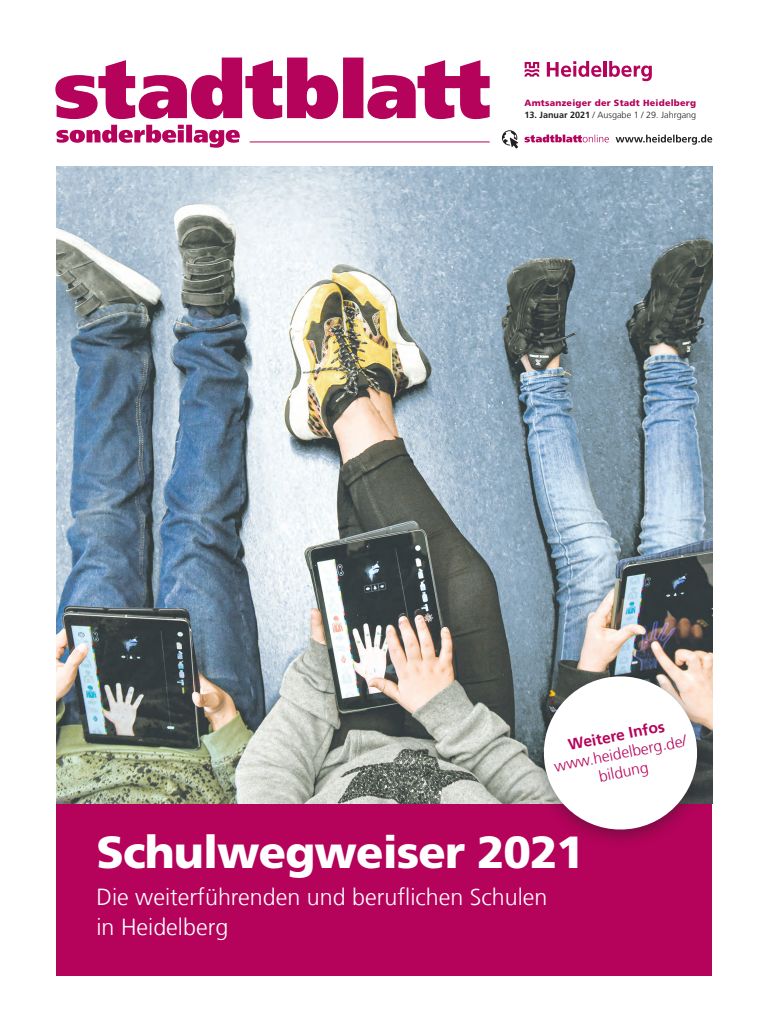
<style>
.page{position:relative;width:769px;height:1032px;background:#fff}
.page>*{position:absolute;margin:0;border:0;box-sizing:border-box;transform-origin:0 0}
.t1{font:900 45px "Frutiger LT Std";letter-spacing:-.02em;color:#fff}
.t2{font:300 23.2px/30.6px "Frutiger LT Com";color:#fff}
.t3{font:300 15.5px/18.4px "Frutiger LT Com";color:#b5025b;text-align:center}
.t4{font:700 15.5px "Frutiger LT Com";color:#b5025b}
.t5{font:300 9px "Frutiger LT Com";color:#231f20}
.t6{font:900 9px "Frutiger LT Std";letter-spacing:.025em;color:#b5025b}
.s1{font-weight:700}
</style>
<div class="page">
<svg style="left:524px;top:62px;width:15px;height:15px"></svg>
<svg style="left:546px;top:61px;width:55px;height:16px"></svg>
<hr style="left:603px;top:61px;width:3px;height:16px;background:#b5025b">
<svg style="left:609px;top:61px;width:42px;height:20px"></svg>
<svg style="left:55px;top:58px;width:434px;height:61px"></svg>
<hr style="left:249px;top:141px;width:240px;height:1px;background:#b5025b">
<svg style="left:615px;top:135px;width:97px;height:10px"></svg>
<svg style="left:524px;top:135px;width:84px;height:7px"></svg>
<svg style="left:501px;top:130px;width:17px;height:18px"></svg>
<svg style="left:56px;top:125px;width:184px;height:23px"></svg>
<img style="left:57px;top:167px;width:654px;height:637px">
<div style="left:57px;top:804px;width:654px;height:171px;background:#b5025b"></div>
<div style="left:528px;top:664px;width:185px;height:185px;background:#231f20;opacity:.5"></div>
<svg style="left:537px;top:669px;width:166px;height:167px"></svg>
<p class="t6" style="left:524px;top:97px;width:173px">Amtsanzeiger der Stadt Heidelberg</p>
<p class="t5" style="left:524px;top:110px;width:173px"><span class="s1">13. Januar 2021</span> / Ausgabe 1 / 29. Jahrgang</p>
<p class="t4" style="left:566px;top:736px;width:99px;rotate:-11deg">Weitere Infos</p>
<p class="t3" style="left:552px;top:757px;width:136px;rotate:-11deg">www.heidelberg.de/ bildung</p>
<h1 class="t1" style="left:96px;top:825px;width:489px">Schulwegweiser 2021</h1>
<p class="t2" style="left:96px;top:882px;width:452px">Die weiterführenden und beruflichen Schulen in Heidelberg</p>
</div>
